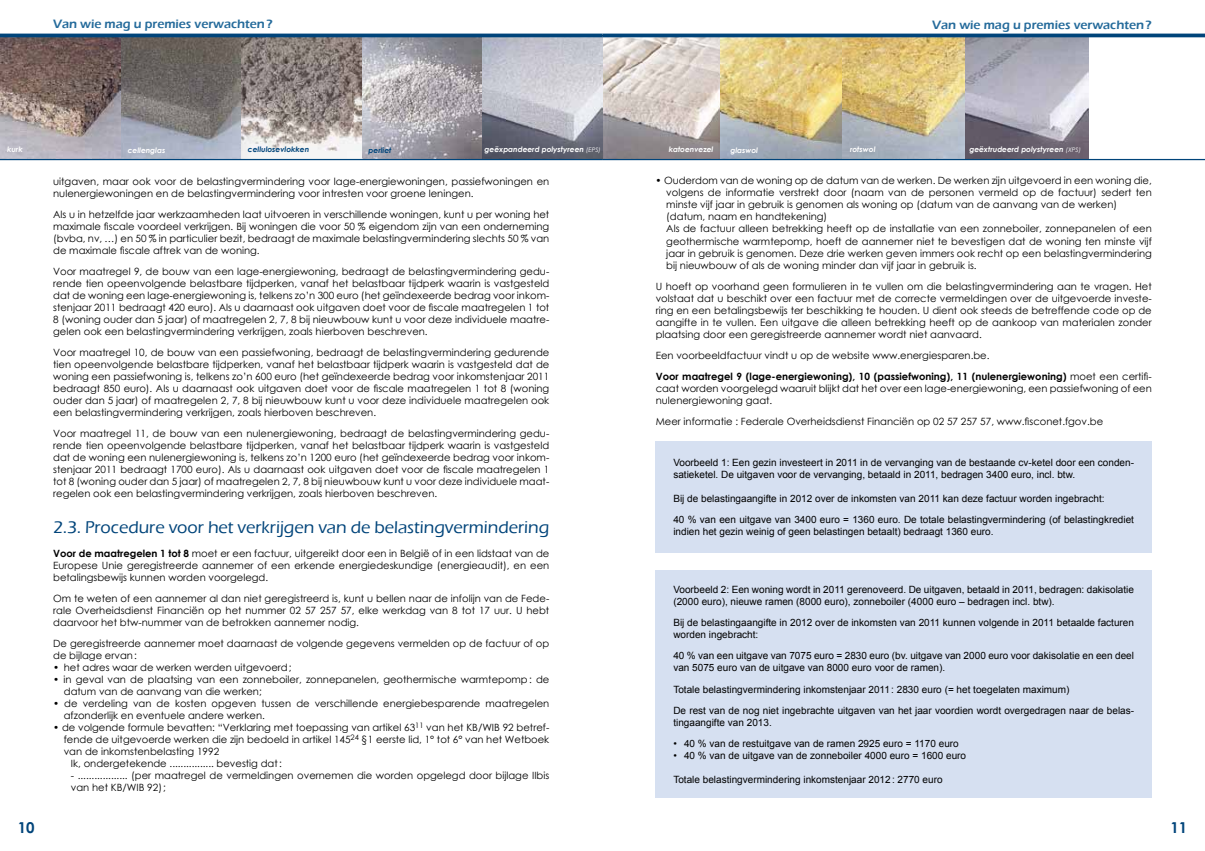
<style>
.page{position:relative;width:1205px;height:851px;background:#fff}
.page>*{position:absolute;margin:0;border:0;box-sizing:border-box;transform-origin:0 0}
.t1{font:500 17.5px "Eras ITC";color:#00447a}
.t2{font:700 15px "Century Gothic";color:#00447a}
.t3{font:600 12.5px "Eras ITC";color:#256b9b}
.t4{font:10px/12px "Century Gothic";color:#000}
.t5{font:10px/12px "Arial";color:#000}
.t6{font:700 10px/21px "Century Gothic";color:#000}
.t7{font:italic 700 7.5px "Century Gothic";color:#fff}
.t8{font:italic 700 7.5px "Century Gothic";color:#00447a}
.s1{font-weight:400;font-size:6.25px}
.s2{font-weight:400}
.s3{font-weight:700}
</style>
<div class="page">
<div style="left:656px;top:441px;width:496px;height:111px;background:#d6e0f1"></div>
<div style="left:656px;top:570px;width:496px;height:227px;background:#d6e0f1"></div>
<img style="left:482px;top:37px;width:239px;height:122px">
<img style="left:721px;top:37px;width:121px;height:122px">
<img style="left:964px;top:37px;width:124px;height:122px">
<img style="left:362px;top:37px;width:120px;height:122px">
<img style="left:241px;top:37px;width:121px;height:122px">
<img style="left:120px;top:37px;width:121px;height:122px">
<img style="left:0;top:37px;width:120px;height:122px">
<img style="left:842px;top:37px;width:122px;height:122px">
<hr style="left:602px;top:159px;width:603px;height:1px;background:#00447a">
<hr style="left:602px;top:34px;width:603px;height:3px;background:#00447a">
<hr style="left:0;top:159px;width:602px;height:1px;background:#00447a">
<hr style="left:0;top:34px;width:602px;height:3px;background:#00447a">
<p class="t3" style="left:53px;top:17px;width:221px">Van wie mag u premies verwachten?</p>
<p class="t3" style="left:932px;top:17px;width:221px">Van wie mag u premies verwachten?</p>
<p class="t7" style="left:7px;top:144px;width:17px">kurk</p>
<p class="t7" style="left:128px;top:144px;width:39px">cellenglas</p>
<p class="t8" style="left:248px;top:144px;width:63px">cellulosevlokken</p>
<p class="t8" style="left:369px;top:144px;width:24px">perliet</p>
<p class="t7" style="left:484px;top:144px;width:118px">geëxpandeerd polystyreen <span class="s1">(EPS)</span></p>
<p class="t7" style="left:669px;top:144px;width:46px">katoenvezel</p>
<p class="t7" style="left:730px;top:144px;width:29px">glaswol</p>
<p class="t7" style="left:850px;top:144px;width:27px">rotswol</p>
<p class="t7" style="left:969px;top:144px;width:113px">geëxtrudeerd polystyreen <span class="s1">(XPS)</span></p>
<p class="t4" style="left:666px;top:175px;width:487px;text-indent:-11px">• Ouderdom van de woning op de datum van de werken. De werken zijn uitgevoerd in een woning die, volgens de informatie verstrekt door (naam van de personen vermeld op de factuur) sedert ten minste vijf jaar in gebruik is genomen als woning op (datum van de aanvang van de werken) (datum, naam en handtekening)<br>Als de factuur alleen betrekking heeft op de installatie van een zonneboiler, zonnepanelen of een geothermische warmtepomp, hoeft de aannemer niet te bevestigen dat de woning ten minste vijf jaar in gebruik is genomen. Deze drie werken geven immers ook recht op een belastingvermindering bij nieuwbouw of als de woning minder dan vijf jaar in gebruik is.</p>
<p class="t4" style="left:656px;top:280px;width:498px;text-align:justify">U hoeft op voorhand geen formulieren in te vullen om die belastingvermindering aan te vragen. Het volstaat dat u beschikt over een factuur met de correcte vermeldingen over de uitgevoerde investe&shy;ring en een betalingsbewijs ter beschikking te houden. U dient ook steeds de betreffende code op de aangifte in te vullen. Een uitgave die alleen betrekking heeft op de aankoop van materialen zonder plaatsing door een geregistreerde aannemer wordt niet aanvaard.</p>
<p class="t6" style="left:656px;top:344px;width:498px"><span class="s2">Een voorbeeldfactuur vindt u op de website www.energiesparen.be.<br></span>Voor maatregel 9 (lage-energiewoning), 10 (passiefwoning), 11 (nulenergiewoning) <span class="s2">moet een certifi-</span></p>
<p class="t4" style="left:656px;top:382px;width:498px">caat worden voorgelegd waaruit blijkt dat het over een lage-energiewoning, een passiefwoning of een nulenergiewoning gaat.</p>
<p class="t4" style="left:656px;top:415px;width:449px">Meer informatie : Federale Overheidsdienst Financiën op 02 57 257 57, www.fisconet.fgov.be</p>
<p class="t4" style="left:53px;top:175px;width:498px">uitgaven, maar ook voor de belastingvermindering voor lage-energiewoningen, passiefwoningen en nulenergiewoningen en de belastingvermindering voor intresten voor groene leningen.</p>
<p class="t4" style="left:53px;top:208px;width:498px;text-align:justify">Als u in hetzelfde jaar werkzaamheden laat uitvoeren in verschillende woningen, kunt u per woning het maximale fiscale voordeel verkrijgen. Bij woningen die voor 50 % eigendom zijn van een onderneming (bvba, nv, …) en 50 % in particulier bezit, bedraagt de maximale belastingvermindering slechts 50 % van de maximale fiscale aftrek van de woning.</p>
<p class="t4" style="left:53px;top:265px;width:498px;text-align:justify">Voor maatregel 9, de bouw van een lage-energiewoning, bedraagt de belastingvermindering gedu&shy;rende tien opeenvolgende belastbare tijdperken, vanaf het belastbaar tijdperk waarin is vastgesteld dat de woning een lage-energiewoning is, telkens zo’n 300 euro (het geïndexeerde bedrag voor inkom&shy;stenjaar 2011 bedraagt 420 euro). Als u daarnaast ook uitgaven doet voor de fiscale maatregelen 1 tot 8 (woning ouder dan 5 jaar) of maatregelen 2, 7, 8 bij nieuwbouw kunt u voor deze individuele maatre&shy;gelen ook een belastingvermindering verkrijgen, zoals hierboven beschreven.</p>
<p class="t4" style="left:53px;top:346px;width:498px;text-align:justify">Voor maatregel 10, de bouw van een passiefwoning, bedraagt de belastingvermindering gedurende tien opeenvolgende belastbare tijdperken, vanaf het belastbaar tijdperk waarin is vastgesteld dat de woning een passiefwoning is, telkens zo’n 600 euro (het geïndexeerde bedrag voor inkomstenjaar 2011 bedraagt 850 euro). Als u daarnaast ook uitgaven doet voor de fiscale maatregelen 1 tot 8 (woning ouder dan 5 jaar) of maatregelen 2, 7, 8 bij nieuwbouw kunt u voor deze individuele maatregelen ook een belastingvermindering verkrijgen, zoals hierboven beschreven.</p>
<p class="t4" style="left:53px;top:427px;width:498px;text-align:justify">Voor maatregel 11, de bouw van een nulenergiewoning, bedraagt de belastingvermindering gedu&shy;rende tien opeenvolgende belastbare tijdperken, vanaf het belastbaar tijdperk waarin is vastgesteld dat de woning een nulenergiewoning is, telkens zo’n 1200 euro (het geïndexeerde bedrag voor inkom&shy;stenjaar 2011 bedraagt 1700 euro). Als u daarnaast ook uitgaven doet voor de fiscale maatregelen 1 tot 8 (woning ouder dan 5 jaar) of maatregelen 2, 7, 8 bij nieuwbouw kunt u voor deze individuele maat&shy;regelen ook een belastingvermindering verkrijgen, zoals hierboven beschreven.</p>
<p class="t5" style="left:673px;top:456px;width:462px">Voorbeeld 1: Een gezin investeert in 2011 in de vervanging van de bestaande cv-ketel door een conden&shy;satieketel. De uitgaven voor de vervanging, betaald in 2011, bedragen 3400 euro, incl. btw.</p>
<p class="t5" style="left:673px;top:488px;width:462px;line-height:21px">Bij de belastingaangifte in 2012 over de inkomsten van 2011 kan deze factuur worden ingebracht:<br>40 % van een uitgave van 3400 euro = 1360 euro. De totale belastingvermindering (of belastingkrediet</p>
<h1 class="t1" style="left:53px;top:517px;width:498px">2.3. Procedure voor het verkrijgen van de belastingvermindering</h1>
<p class="t5" style="left:673px;top:525px;width:322px">indien het gezin weinig of geen belastingen betaalt) bedraagt 1360 euro.</p>
<p class="t4" style="left:53px;top:547px;width:498px;text-align:justify"><span class="s3">Voor de maatregelen 1 tot 8</span> moet er een factuur, uitgereikt door een in België of in een lidstaat van de Europese Unie geregistreerde aannemer of een erkende energiedeskundige (energieaudit), en een betalingsbewijs kunnen worden voorgelegd.</p>
<p class="t4" style="left:53px;top:592px;width:498px;text-align:justify">Om te weten of een aannemer al dan niet geregistreerd is, kunt u bellen naar de infolijn van de Fede&shy;rale Overheidsdienst Financiën op het nummer 02 57 257 57, elke werkdag van 8 tot 17 uur. U hebt daarvoor het btw-nummer van de betrokken aannemer nodig.</p>
<p class="t4" style="left:53px;top:637px;width:498px">De geregistreerde aannemer moet daarnaast de volgende gegevens vermelden op de factuur of op de bijlage ervan:</p>
<p class="t4" style="left:53px;top:661px;width:240px">• het adres waar de werken werden uitgevoerd;</p>
<p class="t4" style="left:64px;top:673px;width:487px;text-indent:-11px">• in geval van de plaatsing van een zonneboiler, zonnepanelen, geothermische warmtepomp: de datum van de aanvang van die werken;</p>
<p class="t4" style="left:64px;top:697px;width:487px;text-indent:-11px">• de verdeling van de kosten opgeven tussen de verschillende energiebesparende maatregelen afzonderlijk en eventuele andere werken.</p>
<p class="t4" style="left:53px;top:721px;width:498px">• de volgende formule bevatten: “Verklaring met toepassing van artikel 63<sup>11</sup> van het KB/WIB 92 betref-</p>
<p class="t4" style="left:64px;top:733px;width:487px">fende de uitgevoerde werken die zijn bedoeld in artikel 145<sup>24</sup> §1 eerste lid, 1° tot 6° van het Wetboek</p>
<p class="t4" style="left:64px;top:745px;width:157px">van de inkomstenbelasting 1992</p>
<p class="t4" style="left:71px;top:757px;width:212px">Ik, ondergetekende ................ bevestig dat:</p>
<p class="t4" style="left:71px;top:769px;width:480px">- .................. (per maatregel de vermeldingen overnemen die worden opgelegd door bijlage IIbis van het KB/WIB 92);</p>
<p class="t5" style="left:673px;top:584px;width:462px">Voorbeeld 2: Een woning wordt in 2011 gerenoveerd. De uitgaven, betaald in 2011, bedragen: dakisolatie (2000 euro), nieuwe ramen (8000 euro), zonneboiler (4000 euro – bedragen incl. btw).</p>
<p class="t5" style="left:673px;top:617px;width:462px">Bij de belastingaangifte in 2012 over de inkomsten van 2011 kunnen volgende in 2011 betaalde facturen worden ingebracht:</p>
<p class="t5" style="left:673px;top:650px;width:462px">40 % van een uitgave van 7075 euro = 2830 euro (bv. uitgave van 2000 euro voor dakisolatie en een deel van 5075 euro van de uitgave van 8000 euro voor de ramen).</p>
<p class="t5" style="left:673px;top:678px;width:462px;line-height:21px">Totale belastingvermindering inkomstenjaar 2011: 2830 euro (= het toegelaten maximum)<br>De rest van de nog niet ingebrachte uitgaven van het jaar voordien wordt overgedragen naar de belas-</p>
<p class="t5" style="left:673px;top:716px;width:100px">tingaangifte van 2013.</p>
<p class="t5" style="left:673px;top:737px;width:287px">• 40 % van de restuitgave van de ramen 2925 euro = 1170 euro</p>
<p class="t5" style="left:673px;top:749px;width:294px">• 40 % van de uitgave van de zonneboiler 4000 euro = 1600 euro</p>
<p class="t5" style="left:673px;top:773px;width:271px">Totale belastingvermindering inkomstenjaar 2012: 2770 euro</p>
<h2 class="t2" style="left:18px;top:816px;width:18px">10</h2>
<h2 class="t2" style="left:1170px;top:816px;width:18px">11</h2>
</div>
